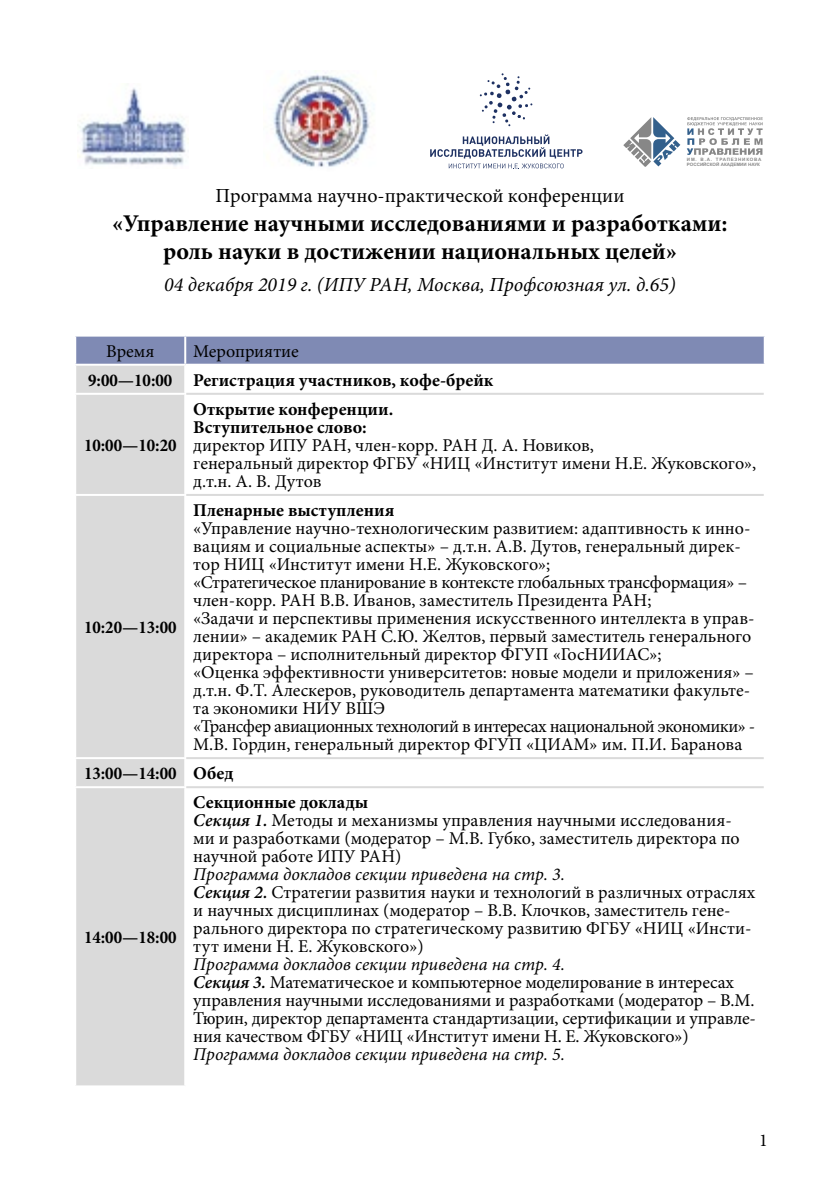
<style>
.page{position:relative;width:840px;height:1191px;background:#fff}
.page>*{position:absolute;margin:0;border:0;box-sizing:border-box;transform-origin:0 0}
.t1{font:700 24px "Minion Pro";color:#000}
.t2{font:italic 20px "Minion Pro";color:#000}
.t3{font:20px "Minion Pro";color:#000}
.t4{font:18px/18px "Minion Pro";color:#000}
.t5{font:italic 18px "Minion Pro";color:#000}
.t6{font:700 18px "Minion Pro";color:#000}
.t7{font:18px "Minion Pro";letter-spacing:-.03em;color:#000}
.t8{font:18px "Minion Pro";letter-spacing:-.02em;color:#000}
.t9{font:700 condensed 18px "Minion Pro";color:#000}
.t10{font:700 4.6px/5.4px "Arial Cyr";color:#878787}
.s1{font-weight:600;font-style:italic}
</style>
<div class="page">
<svg style="left:76px;top:336px;width:687px;height:28px;background:#838db6"></svg>
<div style="left:76px;top:366px;width:108px;height:719px;background:#dadada"></div>
<hr style="left:184px;top:336px;width:2px;height:28px;background:#fff">
<hr style="left:74px;top:393px;width:112px;height:2px;background:#fff">
<hr style="left:74px;top:494px;width:112px;height:2px;background:#fff">
<hr style="left:74px;top:757px;width:112px;height:2px;background:#fff">
<hr style="left:74px;top:786px;width:112px;height:2px;background:#fff">
<hr style="left:186px;top:393px;width:577px;height:2px;background:#dadada">
<hr style="left:186px;top:494px;width:577px;height:2px;background:#dadada">
<hr style="left:186px;top:757px;width:577px;height:2px;background:#dadada">
<hr style="left:186px;top:786px;width:577px;height:2px;background:#dadada">
<svg style="left:623px;top:117px;width:57px;height:50px"></svg>
<svg style="left:686px;top:117px;width:76px;height:38px"></svg>
<svg style="left:479px;top:73px;width:53px;height:53px"></svg>
<svg style="left:430px;top:135px;width:152px;height:34px"></svg>
<img style="left:78px;top:88px;width:111px;height:78px">
<img style="left:273px;top:70px;width:101px;height:97px">
<p class="t10" style="left:686px;top:156px;width:76px">ИМ. В.А. ТРАПЕЗНИКОВА<br>РОССИЙСКОЙ АКАДЕМИИ НАУК</p>
<p class="t3" style="left:215px;top:182px;width:410px">Программа научно-практической конференции</p>
<p class="t1" style="left:112px;top:206px;width:616px">«Управление научными исследованиями и разработками:</p>
<p class="t1" style="left:163px;top:235px;width:515px">роль науки в достижении национальных целей»</p>
<p class="t2" style="left:164px;top:271px;width:512px">04 декабря 2019 г. (ИПУ РАН, Москва, Профсоюзная ул. д.65)</p>
<p class="t4" style="left:106px;top:342px;width:50px">Время</p>
<p class="t4" style="left:193px;top:342px;width:107px">Мероприятие</p>
<p class="t9" style="left:88px;top:368px;width:85px">9:00—10:00</p>
<p class="t6" style="left:193px;top:367px;width:301px">Регистрация участников, кофе-брейк</p>
<p class="t9" style="left:84px;top:433px;width:94px">10:00—10:20</p>
<p class="t9" style="left:84px;top:615px;width:94px">10:20—13:00</p>
<p class="t6" style="left:193px;top:396px;width:201px">Открытие конференции.</p>
<p class="t6" style="left:193px;top:414px;width:175px">Вступительное слово:</p>
<p class="t4" style="left:193px;top:436px;width:402px">директор ИПУ РАН, член-корр. РАН Д. А. Новиков,</p>
<p class="t4" style="left:193px;top:454px;width:564px">генеральный директор ФГБУ «НИЦ «Институт имени Н.Е. Жуковского»,</p>
<p class="t4" style="left:193px;top:472px;width:130px">д.т.н. А. В. Дутов</p>
<p class="t6" style="left:193px;top:497px;width:202px">Пленарные выступления</p>
<p class="t4" style="left:193px;top:519px;width:558px">«Управление научно-технологическим развитием: адаптивность к инно&shy;вациям и социальные аспекты» – д.т.н. А.В. Дутов, генеральный дирек&shy;тор НИЦ «Институт имени Н.Е. Жуковского»;</p>
<p class="t8" style="left:193px;top:570px;width:555px">«Стратегическое планирование в контексте глобальных трансформация» –</p>
<p class="t4" style="left:193px;top:591px;width:459px">член-корр. РАН В.В. Иванов, заместитель Президента РАН;</p>
<p class="t4" style="left:193px;top:609px;width:562px">«Задачи и перспективы применения искусственного интеллекта в управ&shy;лении» – академик РАН С.Ю. Желтов, первый заместитель генерального директора – исполнительный директор ФГУП «ГосНИИАС»;</p>
<p class="t4" style="left:193px;top:663px;width:561px">«Оценка эффективности университетов: новые модели и приложения» –</p>
<p class="t4" style="left:193px;top:681px;width:558px">д.т.н. Ф.Т. Алескеров, руководитель департамента математики факульте&shy;та экономики НИУ ВШЭ</p>
<p class="t7" style="left:193px;top:714px;width:563px">«Трансфер авиационных технологий в интересах национальной экономики» -</p>
<p class="t4" style="left:193px;top:735px;width:550px">М.В. Гордин, генеральный директор ФГУП «ЦИАМ» им. П.И. Баранова</p>
<p class="t9" style="left:84px;top:761px;width:94px">13:00—14:00</p>
<p class="t6" style="left:193px;top:760px;width:42px">Обед</p>
<p class="t9" style="left:84px;top:925px;width:94px">14:00—18:00</p>
<p class="t6" style="left:193px;top:790px;width:176px">Секционные доклады</p>
<p class="t4" style="left:193px;top:811px;width:547px"><span class="s1">Секция 1.</span> Методы и механизмы управления научными исследования&shy;ми и разработками (модератор – М.В. Губко, заместитель директора по научной работе ИПУ РАН)</p>
<p class="t5" style="left:193px;top:862px;width:373px">Программа докладов секции приведена на стр. 3.</p>
<p class="t4" style="left:193px;top:883px;width:563px"><span class="s1">Секция 2.</span> Стратегии развития науки и технологий в различных отраслях и научных дисциплинах (модератор – В.В. Клочков, заместитель гене&shy;рального директора по стратегическому развитию ФГБУ «НИЦ «Инсти&shy;тут имени Н. Е. Жуковского»)</p>
<p class="t5" style="left:193px;top:952px;width:373px">Программа докладов секции приведена на стр. 4.</p>
<p class="t4" style="left:193px;top:973px;width:564px"><span class="s1">Секция 3.</span> Математическое и компьютерное моделирование в интересах управления научными исследованиями и разработками (модератор – В.М.<br>Тюрин, директор департамента стандартизации, сертификации и управле&shy;ния качеством ФГБУ «НИЦ «Институт имени Н. Е. Жуковского»)</p>
<p class="t5" style="left:193px;top:1042px;width:373px">Программа докладов секции приведена на стр. 5.</p>
<p class="t4" style="left:758px;top:1131px;width:10px">1</p>
</div>
